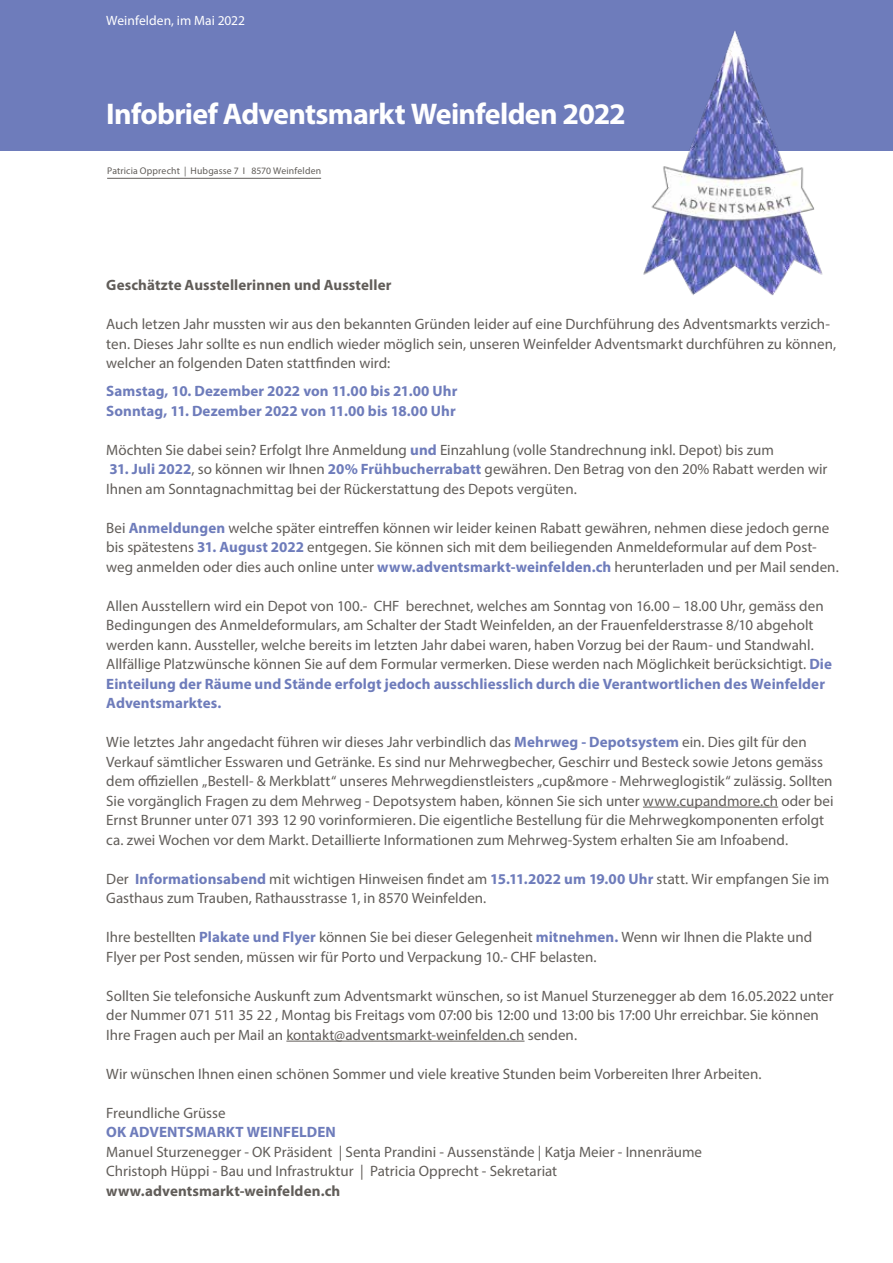
<style>
.page{position:relative;width:893px;height:1263px;background:#fff}
.page>*{position:absolute;margin:0;border:0;box-sizing:border-box;transform-origin:0 0}
.t1{font:700 30px "Myriad Pro";letter-spacing:-.025em;color:#fff}
.t2{font:15px/19.5px "Myriad Pro";color:#615d59}
.t3{font:700 15px/19.5px "Myriad Pro";letter-spacing:.005em;color:#6e7cbb}
.t4{font:700 15px "Myriad Pro";letter-spacing:.005em;color:#615d59}
.t5{font:13.5px "Myriad Pro";color:#fff}
.t6{font:9.75px "Myriad Pro";letter-spacing:.015em;color:#615d59}
.s1{font-weight:700;color:#6e7cbb}
</style>
<div class="page">
<div style="left:0;top:0;width:893px;height:151px;background:#6e7cbb"></div>
<hr style="left:643px;top:807px;width:135px;height:1px;background:#615d59">
<hr style="left:286px;top:1041px;width:238px;height:1px;background:#615d59">
<hr style="left:107px;top:178px;width:214px;height:1px;background:#615d59">
<img style="left:643px;top:31px;width:180px;height:265px">
<p class="t5" style="left:106px;top:12px;width:140px">Weinfelden, im Mai 2022</p>
<h1 class="t1" style="left:106px;top:94px;width:521px">Infobrief Adventsmarkt Weinfelden 2022</h1>
<p class="t6" style="left:107px;top:164px;width:215px">Patricia Opprecht | Hubgasse 7 I 8570 Weinfelden</p>
<p class="t4" style="left:106px;top:275px;width:287px">Geschätzte Ausstellerinnen und Aussteller</p>
<p class="t2" style="left:106px;top:314px;width:731px">Auch letzen Jahr mussten wir aus den bekannten Gründen leider auf eine Durchführung des Adventsmarkts verzich&shy;ten. Dieses Jahr sollte es nun endlich wieder möglich sein, unseren Weinfelder Adventsmarkt durchführen zu können, welcher an folgenden Daten stattfinden wird:</p>
<p class="t3" style="left:106px;top:381px;width:353px">Samstag, 10. Dezember 2022 von 11.00 bis 21.00 Uhr<br>Sonntag, 11. Dezember 2022 von 11.00 bis 18.00 Uhr</p>
<p class="t2" style="left:106px;top:439px;width:669px">Möchten Sie dabei sein? Erfolgt Ihre Anmeldung <span class="s1">und</span> Einzahlung (volle Standrechnung inkl. Depot) bis zum</p>
<p class="t2" style="left:106px;top:459px;width:723px"><span class="s1">31. Juli 2022</span>, so können wir Ihnen <span class="s1">20% Frühbucherrabatt</span> gewähren. Den Betrag von den 20% Rabatt werden wir<br>Ihnen am Sonntagnachmittag bei der Rückerstattung des Depots vergüten.</p>
<p class="t2" style="left:106px;top:517px;width:734px">Bei <span class="s1">Anmeldungen</span> welche später eintreffen können wir leider keinen Rabatt gewähren, nehmen diese jedoch gerne bis spätestens <span class="s1">31. August 2022</span> entgegen. Sie können sich mit dem beiliegenden Anmeldeformular auf dem Post&shy;weg anmelden oder dies auch online unter <span class="s1">www.adventsmarkt-weinfelden.ch</span> herunterladen und per Mail senden.</p>
<p class="t2" style="left:106px;top:595px;width:727px">Allen Ausstellern wird ein Depot von 100.- CHF berechnet, welches am Sonntag von 16.00 – 18.00 Uhr, gemäss den Bedingungen des Anmeldeformulars, am Schalter der Stadt Weinfelden, an der Frauenfelderstrasse 8/10 abgeholt werden kann. Aussteller, welche bereits im letzten Jahr dabei waren, haben Vorzug bei der Raum- und Standwahl.<br>Allfällige Platzwünsche können Sie auf dem Formular vermerken. Diese werden nach Möglichkeit berücksichtigt. <span class="s1">Die Einteilung der Räume und Stände erfolgt jedoch ausschliesslich durch die Verantwortlichen des Weinfelder Adventsmarktes.</span></p>
<p class="t2" style="left:106px;top:732px;width:729px">Wie letztes Jahr angedacht führen wir dieses Jahr verbindlich das <span class="s1">Mehrweg - Depotsystem</span> ein. Dies gilt für den Verkauf sämtlicher Esswaren und Getränke. Es sind nur Mehrwegbecher, Geschirr und Besteck sowie Jetons gemäss dem offiziellen „Bestell- &amp; Merkblatt“ unseres Mehrwegdienstleisters „cup&amp;more - Mehrweglogistik“ zulässig. Sollten Sie vorgänglich Fragen zu dem Mehrweg - Depotsystem haben, können Sie sich unter www.cupandmore.ch oder bei Ernst Brunner unter 071 393 12 90 vorinformieren. Die eigentliche Bestellung für die Mehrwegkomponenten erfolgt ca. zwei Wochen vor dem Markt. Detaillierte Informationen zum Mehrweg-System erhalten Sie am Infoabend.</p>
<p class="t2" style="left:106px;top:868px;width:725px">Der <span class="s1">Informationsabend</span> mit wichtigen Hinweisen findet am <span class="s1">15.11.2022 um 19.00 Uhr</span> statt. Wir empfangen Sie im<br>Gasthaus zum Trauben, Rathausstrasse 1, in 8570 Weinfelden.</p>
<p class="t2" style="left:106px;top:927px;width:707px">Ihre bestellten <span class="s1">Plakate und Flyer</span> können Sie bei dieser Gelegenheit <span class="s1">mitnehmen.</span> Wenn wir Ihnen die Plakte und<br>Flyer per Post senden, müssen wir für Porto und Verpackung 10.- CHF belasten.</p>
<p class="t2" style="left:106px;top:985px;width:729px">Sollten Sie telefonsiche Auskunft zum Adventsmarkt wünschen, so ist Manuel Sturzenegger ab dem 16.05.2022 unter der Nummer 071 511 35 22 , Montag bis Freitags vom 07:00 bis 12:00 und 13:00 bis 17:00 Uhr erreichbar. Sie können<br>Ihre Fragen auch per Mail an kontakt@adventsmarkt-weinfelden.ch senden.</p>
<p class="t2" style="left:106px;top:1063px;width:657px">Wir wünschen Ihnen einen schönen Sommer und viele kreative Stunden beim Vorbereiten Ihrer Arbeiten.</p>
<p class="t2" style="left:106px;top:1102px;width:121px">Freundliche Grüsse</p>
<p class="t3" style="left:106px;top:1122px;width:231px">OK ADVENTSMARKT WEINFELDEN</p>
<p class="t2" style="left:106px;top:1141px;width:597px">Manuel Sturzenegger - OK Präsident | Senta Prandini - Aussenstände | Katja Meier - Innenräume<br>Christoph Hüppi - Bau und Infrastruktur | Patricia Opprecht - Sekretariat</p>
<p class="t4" style="left:106px;top:1181px;width:236px">www.adventsmarkt-weinfelden.ch</p>
</div>
